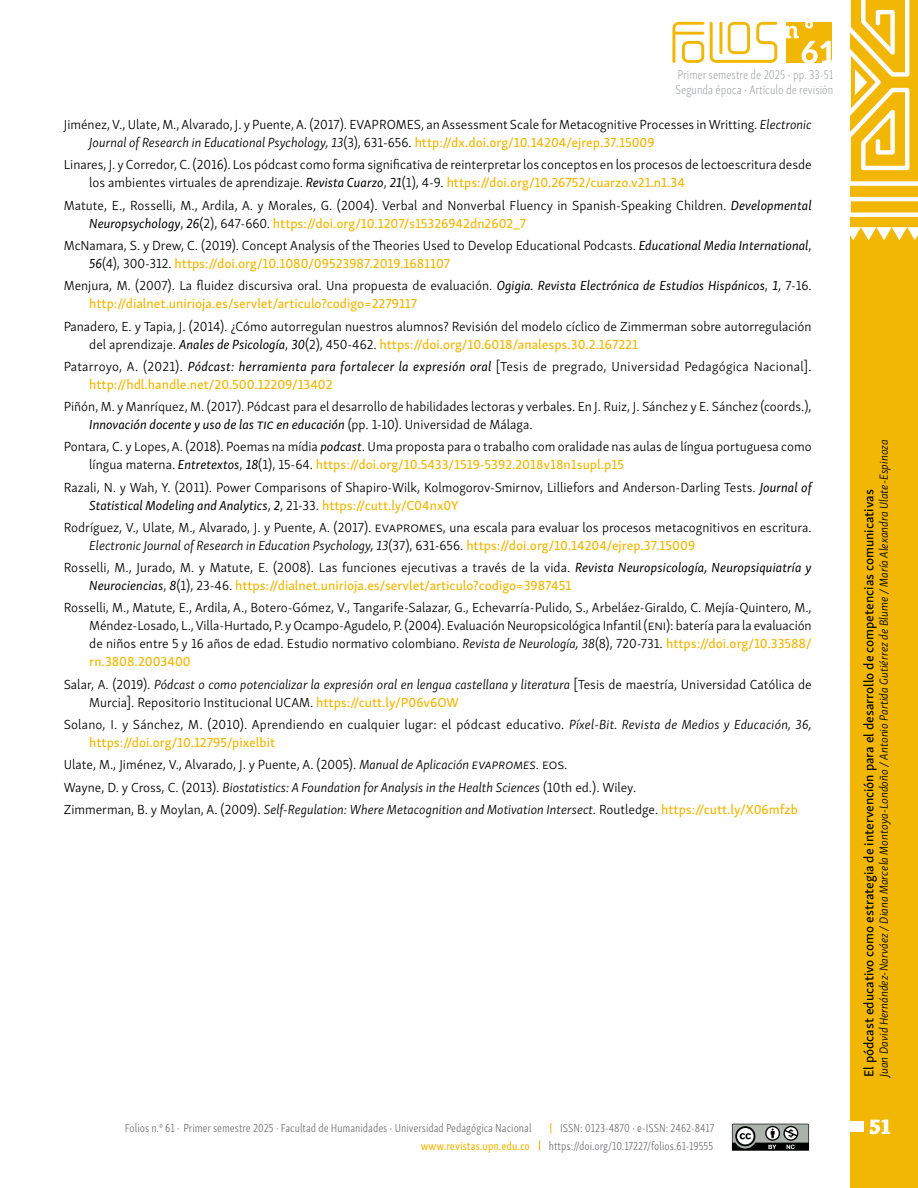
<style>
.page{position:relative;width:918px;height:1188px;background:#fff}
.page>*{position:absolute;margin:0;border:0;box-sizing:border-box;transform-origin:0 0}
.t1{font:800 22.5px "Skolar Latin";color:#fff}
.Bibliografía{font:300 13.5px/18px "Skolar Sans PE";color:#000}
.Bibliografía-2{font:italic 300 13.5px "Skolar Sans PE";color:#000}
.Bibliografía-3{font:300 13.5px/18px "Skolar Sans PE";letter-spacing:.02em;color:#000}
.t2{font:13.5px "Skolar Sans PE Me";color:#000}
.t3{font:12.9px/15.5px "Skolar Sans Latn Cp El";color:#939598}
.t4{font:300 12px "Skolar Sans Latn Cp";color:#6d6e71}
.t5{font:italic 300 12px "Skolar Sans PE";color:#000}
.t6{font:12px "Skolar Sans Latn Cp Me";color:#f2b705}
.s1{font-style:italic}
.s2{font-family:"Skolar Sans PE Me";font-weight:400;color:#f2b705}
.s3{font-weight:400;font-style:italic}
.s4{font-style:normal}
.s5{font-family:"Skolar Sans PE Me";font-weight:400;font-style:normal;color:#f2b705}
</style>
<div class="page">
<div style="left:850px;top:0;width:68px;height:1188px;background:#f2b705"></div>
<svg style="left:850px;top:0;width:68px;height:241px"></svg>
<svg style="left:672px;top:22px;width:32px;height:41px"></svg>
<svg style="left:710px;top:22px;width:67px;height:41px"></svg>
<svg style="left:732px;top:1124px;width:77px;height:27px;background:#737774"></svg>
<div style="left:849px;top:1121px;width:14px;height:11px;background:#fff"></div>
<svg style="left:786px;top:22px;width:46px;height:41px"></svg>
<p class="t3" style="left:676px;top:66px;width:159px">Primer semestre de 2025 ▪ pp. 33-51<br>Segunda época ▪ Artículo de revisión</p>
<p class="Bibliografía" style="left:89px;top:115px;width:724px;text-indent:-26px">Jiménez, V., Ulate, M., Alvarado, J. y Puente, A. (2017). EVAPROMES, an Assessment Scale for Metacognitive Processes in Writting. <span class="s1">Electronic<br>Journal of Research in Educational Psychology, 13</span>(3), 631-656. <span class="s2">http://dx.doi.org/10.14204/ejrep.37.15009</span></p>
<p class="Bibliografía" style="left:89px;top:155px;width:724px;text-indent:-26px">Linares, J. y Corredor, C. (2016). Los pódcast como forma significativa de reinterpretar los conceptos en los procesos de lectoescritura desde los ambientes virtuales de aprendizaje. <span class="s3">Revista Cuarzo</span>, <span class="s3">21</span>(1), 4-9. <span class="s2">https://doi.org/10.26752/cuarzo.v21.n1.34</span></p>
<p class="Bibliografía" style="left:89px;top:195px;width:724px;text-indent:-26px">Matute, E., Rosselli, M., Ardila, A. y Morales, G. (2004). Verbal and Nonverbal Fluency in Spanish-Speaking Children. <span class="s3">Developmental<br>Neuropsychology</span>, <span class="s3">26</span>(2), 647-660. <span class="s2">https://doi.org/10.1207/s15326942dn2602_7</span></p>
<p class="Bibliografía" style="left:89px;top:235px;width:724px;text-indent:-26px">McNamara, S. y Drew, C. (2019). Concept Analysis of the Theories Used to Develop Educational Podcasts. <span class="s3">Educational Media International</span>,<br><span class="s3">56</span>(4), 300-312. <span class="s2">https://doi.org/10.1080/09523987.2019.1681107</span></p>
<p class="Bibliografía" style="left:89px;top:276px;width:724px;text-indent:-26px">Menjura, M. (2007). La fluidez discursiva oral. Una propuesta de evaluación. <span class="s3">Ogigia. Revista Electrónica de Estudios Hispánicos</span>, <span class="s3">1</span>, 7-16. <span class="s2">http://dialnet.unirioja.es/servlet/articulo?codigo=2279117</span></p>
<p class="Bibliografía" style="left:89px;top:316px;width:724px;text-indent:-26px">Panadero, E. y Tapia, J. (2014). ¿Cómo autorregulan nuestros alumnos? Revisión del modelo cíclico de Zimmerman sobre autorregulación del aprendizaje. <span class="s3">Anales de Psicología</span>, <span class="s3">30</span>(2), 450-462. <span class="s2">https://doi.org/10.6018/analesps.30.2.167221</span></p>
<p class="Bibliografía-3" style="left:89px;top:356px;width:724px;text-indent:-26px">Patarroyo, A. (2021). <span class="s3">Pódcast: herramienta para fortalecer la expresión oral</span> [Tesis de pregrado, Universidad Pedagógica Nacional]. <span class="s2">http://hdl.handle.net/20.500.12209/13402</span></p>
<p class="Bibliografía" style="left:89px;top:397px;width:724px;text-indent:-26px">Piñón, M. y Manríquez, M. (2017). Pódcast para el desarrollo de habilidades lectoras y verbales. En J. Ruiz, J. Sánchez y E. Sánchez (coords.),<br><span class="s3">Innovación docente y uso de las tic en educación</span> (pp. 1-10). Universidad de Málaga.</p>
<p class="Bibliografía" style="left:89px;top:437px;width:724px;text-indent:-26px">Pontara, C. y Lopes, A. (2018). Poemas na mídia <span class="s3">podcast</span>. Uma proposta para o trabalho com oralidade nas aulas de língua portuguesa como língua materna. <span class="s3">Entretextos</span>, <span class="s3">18</span>(1), 15-64. <span class="s2">https://doi.org/10.5433/1519-5392.2018v18n1supl.p15</span></p>
<p class="Bibliografía" style="left:89px;top:477px;width:724px;text-indent:-26px">Razali, N. y Wah, Y. (2011). Power Comparisons of Shapiro-Wilk, Kolmogorov-Smirnov, Lilliefors and Anderson-Darling Tests. <span class="s3">Journal of<br>Statistical Modeling and Analytics</span>, <span class="s3">2</span>, 21-33. <span class="s2">https://cutt.ly/C04nx0Y</span></p>
<p class="Bibliografía" style="left:89px;top:517px;width:724px;text-indent:-26px">Rodríguez, V., Ulate, M., Alvarado, J. y Puente, A. (2017). evapromes, una escala para evaluar los procesos metacognitivos en escritura.<br><span class="s1">Electronic Journal of Research in Education Psychology, 13</span>(37), 631-656. <span class="s2">https://doi.org/10.14204/ejrep.37.15009</span></p>
<p class="Bibliografía" style="left:89px;top:558px;width:724px;text-indent:-26px">Rosselli, M., Jurado, M. y Matute, E. (2008). Las funciones ejecutivas a través de la vida. <span class="s3">Revista Neuropsicología, Neuropsiquiatría y<br>Neurociencias</span>, <span class="s3">8</span>(1), 23-46. <span class="s2">https://dialnet.unirioja.es/servlet/articulo?codigo=3987451</span></p>
<p class="Bibliografía" style="left:89px;top:598px;width:724px;text-align:justify;text-indent:-26px">Rosselli, M., Matute, E., Ardila, A., Botero-Gómez, V., Tangarife-Salazar, G., Echevarría-Pulido, S., Arbeláez-Giraldo, C. Mejía-Quintero, M., Méndez-Losado, L., Villa-Hurtado, P. y Ocampo-Agudelo, P. (2004). Evaluación Neuropsicológica Infantil (eni): batería para la evaluación de niños entre 5 y 16 años de edad. Estudio normativo colombiano. <span class="s1">Revista de Neurología, 38</span>(8), 720-731. <span class="s2">https://doi.org/10.33588/ rn.3808.2003400</span></p>
<p class="Bibliografía" style="left:89px;top:674px;width:724px;text-indent:-26px">Salar, A. (2019). <span class="s1">Pódcast o como potencializar la expresión oral en lengua castellana y literatura</span> [Tesis de maestría, Universidad Católica de<br>Murcia]. Repositorio Institucional UCAM. <span class="s2">https://cutt.ly/P06v6OW</span></p>
<p class="Bibliografía" style="left:89px;top:714px;width:724px;text-indent:-26px">Solano, I. y Sánchez, M. (2010). Aprendiendo en cualquier lugar: el pódcast educativo. <span class="s1">Píxel-Bit. Revista de Medios y Educación, 36, </span><span class="s2">https://doi.org/10.12795/pixelbit</span></p>
<p class="Bibliografía" style="left:64px;top:755px;width:505px">Ulate, M., Jiménez, V., Alvarado, J. y Puente, A. (2005). <span class="s1">Manual de Aplicación evapromes</span>. eos.</p>
<p class="Bibliografía-2" style="left:64px;top:777px;width:574px"><span class="s4">Wayne, D. y Cross, C. (2013).</span> Biostatistics: A Foundation for Analysis in the Health Sciences <span class="s4">(10th ed.). Wiley.</span></p>
<p class="Bibliografía-2" style="left:64px;top:799px;width:736px"><span class="s4">Zimmerman, B. y Moylan, A. (2009).</span> Self-Regulation: Where Metacognition and Motivation Intersect. <span class="s4">Routledge.</span> <span class="s5">https://cutt.ly/X06mfzb</span></p>
<p class="t5" style="left:875px;top:1077px;width:639px;rotate:-90deg">Juan David Hernández-Narváez / Diana Marcela Montoya-Londoño / Antonio Partida Gutiérrez de Blume / María Alexandra Ulate-Espinoza</p>
<p class="t2" style="left:858px;top:1077px;width:589px;rotate:-90deg">El pódcast educativo como estrategia de intervención para el desarrollo de competencias comunicativas</p>
<p class="t4" style="left:125px;top:1119px;width:408px">Folios n.º 61 ▪ Primer semestre 2025 ▪ Facultad de Humanidades ▪ Universidad Pedagógica Nacional</p>
<p class="t4" style="left:560px;top:1119px;width:156px">ISSN: 0123-4870 ▪ e-ISSN: 2462-8417</p>
<h1 class="t1" style="left:869px;top:1107px;width:23px">51</h1>
<p class="t6" style="left:421px;top:1136px;width:111px">www.revistas.upn.edu.co</p>
<p class="t4" style="left:549px;top:1137px;width:166px">https://doi.org/10.17227/folios.61-19555</p>
</div>
